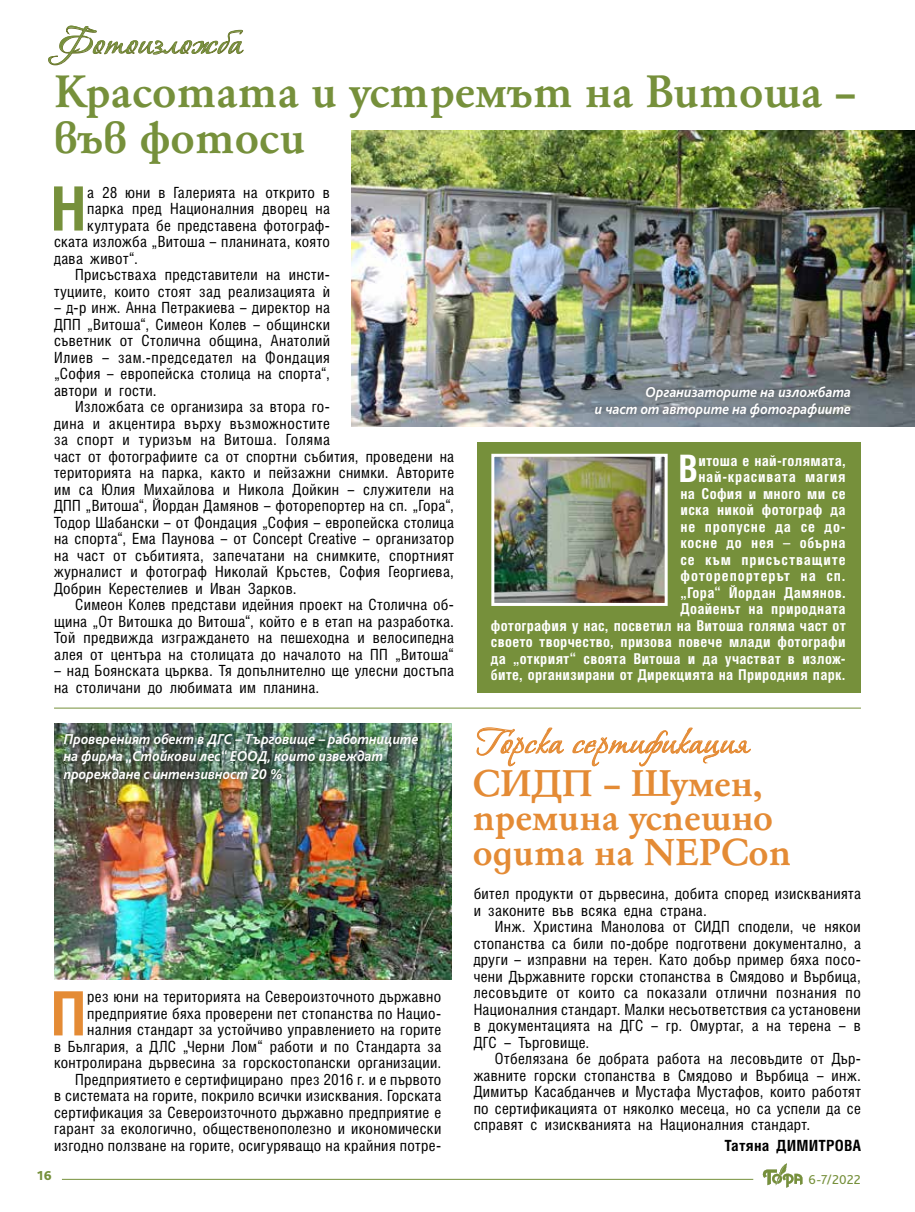
<style>
.page{position:relative;width:915px;height:1212px;background:#fff}
.page>*{position:absolute;margin:0;border:0;box-sizing:border-box;transform-origin:0 0}
.t1{font:700 61.35px "Hebar Condensed CYR";color:#76903b}
.t2{font:700 61.35px "Hebar Condensed CYR";color:#e48b35}
.t3{font:700 49.5px/46.5px "HS Garamond Bg";color:#76903b}
.t4{font:700 40.5px/34.5px "HS Garamond Bg";color:#e48b35}
.t5{font:40.5px "Vera Crouz";letter-spacing:.035em;color:#e48b35;scale:1.05 1}
.t6{font:40.5px "Vera Crouz";letter-spacing:.02em;color:#76903b;scale:1.05 1}
.t7{font:700 37.95px "Hebar Condensed CYR";color:#fff}
.t8{font:15.45px/16.5px "Hebar Condensed CYR";letter-spacing:.02em;color:#000;text-align:justify}
.t9{font:700 15.45px "Hebar Condensed CYR";letter-spacing:.025em;color:#000}
.t10{font:700 15px/16.5px "Hebar Condensed CYR";letter-spacing:.03em;color:#fff;text-align:right}
.t11{font:italic 700 15px/17.2px "Bliss Pro";color:#fff;text-align:right;scale:.95 1}
.t12{font:13.5px "Bliss Pro";color:#76903b}
.t13{font:800 13.5px "Bliss Pro";color:#76903b}
</style>
<div class="page">
<svg style="left:48px;top:26px;width:195px;height:39px"></svg>
<img style="left:351px;top:130px;width:563px;height:297px">
<svg style="left:762px;top:1163px;width:40px;height:25px"></svg>
<hr style="left:62px;top:1179px;width:691px;height:1px;background:#76903b">
<hr style="left:54px;top:708px;width:806px;height:1px;background:#76903b">
<div style="left:589px;top:381px;width:268px;height:43px;background:#000;opacity:.45"></div>
<svg style="left:476px;top:727px;width:87px;height:39px"></svg>
<svg style="left:572px;top:728px;width:178px;height:38px"></svg>
<img style="left:54px;top:723px;width:397px;height:256px">
<div style="left:58px;top:728px;width:367px;height:61px;background:#000;opacity:.65"></div>
<div style="left:477px;top:442px;width:383px;height:251px;background:#76903b"></div>
<img style="left:495px;top:458px;width:168px;height:144px">
<div style="left:491px;top:454px;width:176px;height:152px;border:3px solid #fff"></div>
<h3 class="t6" style="left:54px;top:22px;width:180px">Фотоизложба</h3>
<h2 class="t3" style="left:54px;top:67px;width:803px">Красотата и устремът на Витоша – във фотоси</h2>
<h1 class="t1" style="left:50px;top:173px;width:38px">Н</h1>
<p class="t8" style="left:87px;top:184px;width:244px">а 28 юни в Галерията на открито в</p>
<p class="t8" style="left:87px;top:201px;width:244px">парка пред Националния дворец на</p>
<p class="t8" style="left:87px;top:217px;width:244px">културата бе представена фотограф-</p>
<p class="t8" style="left:54px;top:234px;width:277px">ската изложба „Витоша – планината, която</p>
<p class="t8" style="left:54px;top:250px;width:85px">дава живот“.</p>
<p class="t8" style="left:75px;top:267px;width:256px">Присъстваха представители на инсти-</p>
<p class="t8" style="left:54px;top:283px;width:277px">туциите, които стоят зад реализацията є</p>
<p class="t8" style="left:54px;top:300px;width:277px">– д-р инж. Анна Петракиева – директор на ДПП „Витоша“, Симеон Колев – общински съветник от Столична община, Анатолий Илиев – зам.-председател на Фондация „София – европейска столица на спорта“, автори и гости.</p>
<p class="t8" style="left:54px;top:399px;width:401px;text-align:left;text-indent:21px">Изложбата се организира за втора го-<br>дина и акцентира върху възможностите<br>за спорт и туризъм на Витоша. Голяма<br>част от фотографиите са от спортни събития, проведени на територията на парка, както и пейзажни снимки. Авторите им са Юлия Михайлова и Никола Дойкин – служители на ДПП „Витоша“, Йордан Дамянов – фоторепортер на сп. „Гора“, Тодор Шабански – от Фондация „София – европейска столица на спорта“, Ема Паунова – от Concept Creative – организатор на част от събитията, запечатани на снимките, спортният журналист и фотограф Николай Кръстев, София Георгиева, Добрин Керестелиев и Иван Зарков.</p>
<p class="t8" style="left:54px;top:597px;width:401px;text-indent:21px">Симеон Колев представи идейния проект на Столична об&shy;щина „От Витошка до Витоша“, който е в етап на разработка.<br>Той предвижда изграждането на пешеходна и велосипедна алея от центъра на столицата до началото на ПП „Витоша“</p>
<p class="t8" style="left:54px;top:663px;width:401px">– над Боянската църква. Тя допълнително ще улесни достъпа на столичани до любимата им планина.</p>
<p class="t11" style="left:64px;top:730px;width:375px;text-align:left">Провереният обект в ДГС – Търговище – работниците на фирма „Стойкови лес“ ЕООД, които извеждат прореждане с интензивност 20 %</p>
<p class="t8" style="left:54px;top:989px;width:388px;text-align:right">рез юни на територията на Североизточното държавно предприятие бяха проверени пет стопанства по Нацио&shy;налния стандарт за устойчиво управлението на горите<br>в България, а ДЛС „Черни Лом“ работи и по Стандарта за контролирана дървесина за горскостопански организации.<br>Предприятието е сертифицирано през 2016 г. и е първото<br>в системата на горите, покрило всички изисквания. Горската сертификация за Североизточното държавно предприятие е гарант за екологично, общественополезно и икономически изгодно ползване на горите, осигуряващо на крайния потре-</p>
<h1 class="t2" style="left:50px;top:978px;width:38px">П</h1>
<p class="t13" style="left:37px;top:1167px;width:16px">16</p>
<p class="t11" style="left:594px;top:383px;width:271px">Организаторите на изложбата<br>и част от авторите на фотографиите</p>
<p class="t10" style="left:490px;top:452px;width:356px">итоша е най-голямата,<br>най-красивата магия<br>на София и много ми се<br>иска никой фотограф да<br>не пропусне да се до-<br>косне до нея – обърна<br>се към присъстващите<br>фоторепортерът на сп.<br>„Гора“ Йордан Дамянов.<br>Доайенът на природната<br>фотография у нас, посветил на Витоша голяма част от своето творчество, призова повече млади фотографи да „открият“ своята Витоша и да участват в излож&shy;бите, организирани от Дирекцията на Природния парк.</p>
<h3 class="t7" style="left:677px;top:446px;width:22px">В</h3>
<h3 class="t5" style="left:472px;top:721px;width:264px">Горска сертификация</h3>
<h3 class="t4" style="left:472px;top:765px;width:320px">СИДП – Шумен, премина успешно одита на NEPCon</h3>
<p class="t8" style="left:473px;top:886px;width:388px">бител продукти от дървесина, добита според изискванията и законите във всяка една страна.</p>
<p class="t8" style="left:473px;top:919px;width:388px;text-indent:21px">Инж. Христина Манолова от СИДП сподели, че някои стопанства са били по-добре подготвени документално, а други – изправни на терен. Като добър пример бяха посо&shy;чени Държавните горски стопанства в Смядово и Върбица, лесовъдите от които са показали отлични познания по Националния стандарт. Малки несъответствия са установени в документацията на ДГС – гр. Омуртаг, а на терена – в ДГС – Търговище.</p>
<p class="t8" style="left:473px;top:1051px;width:388px;text-indent:21px">Отбелязана бе добрата работа на лесовъдите от Дър&shy;жавните горски стопанства в Смядово и Върбица – инж.<br>Димитър Касабданчев и Мустафа Мустафов, които работят по сертификацията от няколко месеца, но са успели да се справят с изискванията на Националния стандарт.</p>
<p class="t9" style="left:724px;top:1136px;width:137px">Татяна ДИМИТРОВА</p>
<p class="t12" style="left:808px;top:1171px;width:54px">6-7/2022</p>
</div>
